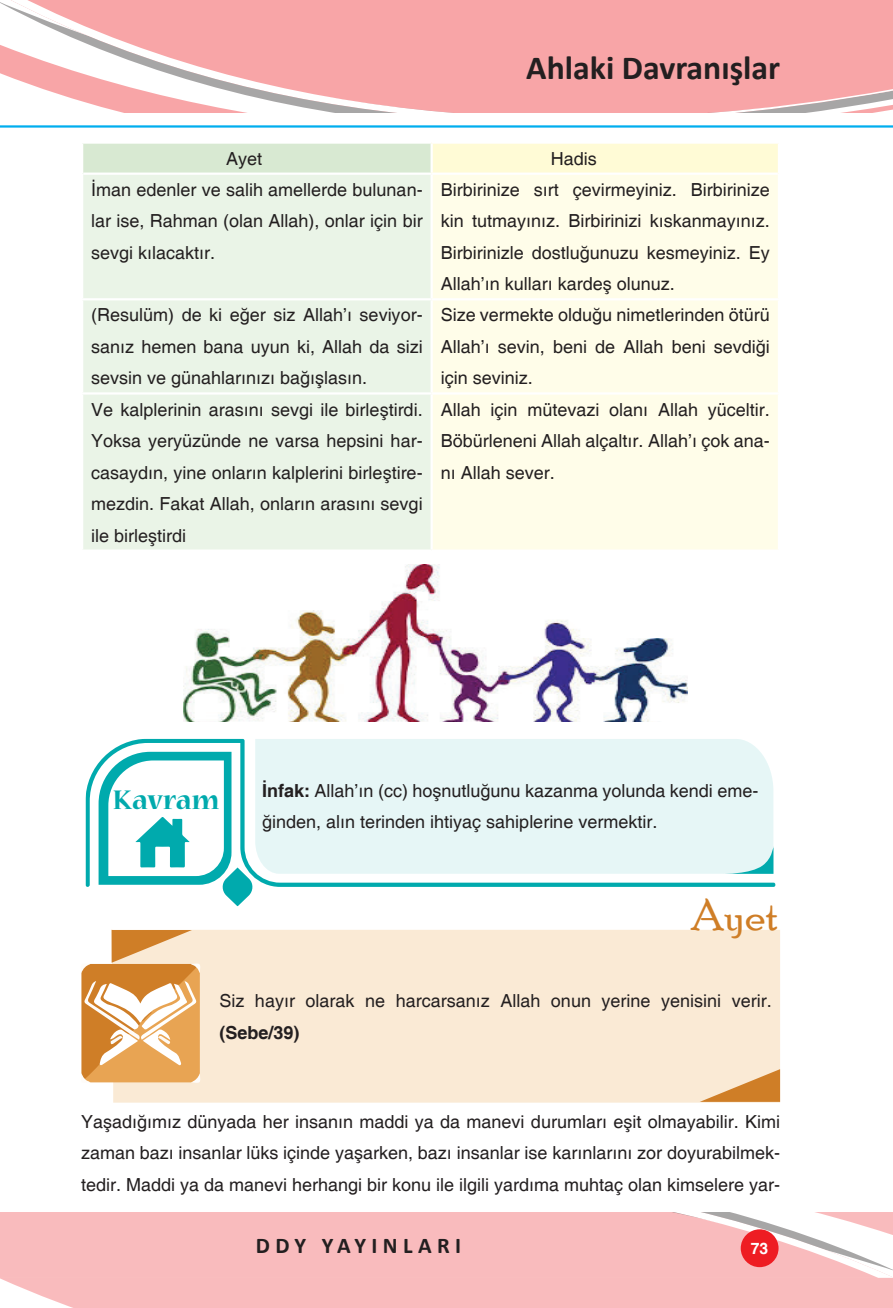
<style>
.page{position:relative;width:893px;height:1308px;background:#fff}
.page>*{position:absolute;margin:0;border:0;box-sizing:border-box;transform-origin:0 0}
.t1{font:45px "Poor Richard";color:#cf7e27}
.t2{font:700 33.75px "Calibri";color:#231f20}
.t3{font:700 29.93px "Nueva Std";color:#00aaad}
.t4{font:700 22.5px "Calibri";letter-spacing:.24em;color:#231f20}
.t5{font:18px/31.5px "Helvetica";color:#231f20;text-align:justify}
.t6{font:700 18px "Helvetica";color:#231f20}
.t7{font:700 15.75px "Helvetica";color:#fff}
.s1{font-weight:700}
</style>
<div class="page">
<svg style="left:0;top:1213px;width:893px;height:94px;background:#f8bdbf"></svg>
<svg style="left:0;top:0;width:893px;height:45px;background:#f7abad"></svg>
<svg style="left:0;top:45px;width:893px;height:67px;fill:#f8a5a7"></svg>
<hr style="left:0;top:125px;width:893px;height:3px;background:#00aeef">
<div style="left:82px;top:143px;width:350px;height:31px;background:#d8e9d2"></div>
<div style="left:432px;top:143px;width:347px;height:31px;background:#fffbd6"></div>
<div style="left:83px;top:175px;width:348px;height:374px;background:#eaf4e7"></div>
<div style="left:433px;top:175px;width:345px;height:374px;background:#fffde9"></div>
<hr style="left:81px;top:141px;width:351px;height:3px;background:#fff">
<hr style="left:81px;top:144px;width:2px;height:30px;background:#fff">
<hr style="left:432px;top:141px;width:348px;height:3px;background:#fff">
<hr style="left:431px;top:144px;width:2px;height:28px;background:#fff">
<hr style="left:778px;top:144px;width:2px;height:30px;background:#fff">
<hr style="left:81px;top:298px;width:351px;height:2px;background:#fff">
<hr style="left:432px;top:298px;width:348px;height:2px;background:#fff">
<hr style="left:83px;top:172px;width:349px;height:3px;background:#fff">
<hr style="left:432px;top:172px;width:346px;height:3px;background:#fff">
<hr style="left:81px;top:392px;width:351px;height:2px;background:#fff">
<hr style="left:432px;top:392px;width:348px;height:2px;background:#fff">
<img style="left:184px;top:565px;width:503px;height:157px">
<svg style="left:86px;top:738px;width:690px;height:149px;background:#dff3f3"></svg>
<svg style="left:723px;top:846px;width:50px;height:28px"></svg>
<svg style="left:99px;top:752px;width:155px;height:154px"></svg>
<div style="left:111px;top:929px;width:669px;height:173px;background:#faead5"></div>
<svg style="left:700px;top:1069px;width:80px;height:32px;background:#e5b580"></svg>
<svg style="left:81px;top:930px;width:120px;height:153px"></svg>
<h2 class="t2" style="left:526px;top:44px;width:255px">Ahlaki Davranışlar</h2>
<p class="t5" style="left:226px;top:143px;width:38px">Ayet</p>
<p class="t5" style="left:551px;top:143px;width:48px">Hadis</p>
<p class="t5" style="left:91px;top:174px;width:333px">İman edenler ve salih amellerde bulunan&shy;lar ise, Rahman (olan Allah), onlar için bir sevgi kılacaktır.</p>
<p class="t5" style="left:441px;top:174px;width:331px">Birbirinize sırt çevirmeyiniz. Birbirinize kin tutmayınız. Birbirinizi kıskanmayınız.<br>Birbirinizle dostluğunuzu kesmeyiniz. Ey Allah’ın kulları kardeş olunuz.</p>
<p class="t5" style="left:91px;top:300px;width:333px">(Resulüm) de ki eğer siz Allah’ı seviyor&shy;sanız hemen bana uyun ki, Allah da sizi sevsin ve günahlarınızı bağışlasın.</p>
<p class="t5" style="left:441px;top:300px;width:331px">Size vermekte olduğu nimetlerinden ötürü Allah’ı sevin, beni de Allah beni sevdiği için seviniz.</p>
<p class="t5" style="left:91px;top:394px;width:333px">Ve kalplerinin arasını sevgi ile birleştirdi.<br>Yoksa yeryüzünde ne varsa hepsini har&shy;casaydın, yine onların kalplerini birleştire&shy;mezdin. Fakat Allah, onların arasını sevgi ile birleştirdi</p>
<p class="t5" style="left:441px;top:394px;width:331px">Allah için mütevazi olanı Allah yüceltir.<br>Böbürleneni Allah alçaltır. Allah’ı çok ana&shy;nı Allah sever.</p>
<h3 class="t3" style="left:113px;top:786px;width:108px">Kavram</h3>
<p class="t5" style="left:262px;top:775px;width:498px"><span class="s1">İnfak:</span> Allah’ın (cc) hoşnutluğunu kazanma yolunda kendi eme&shy;ğinden, alın terinden ihtiyaç sahiplerine vermektir.</p>
<h1 class="t1" style="left:691px;top:889px;width:89px">Ayet</h1>
<p class="t5" style="left:219px;top:985px;width:554px">Siz hayır olarak ne harcarsanız Allah onun yerine yenisini verir.</p>
<p class="t6" style="left:219px;top:1021px;width:82px">(Sebe/39)</p>
<p class="t5" style="left:81px;top:1106px;width:701px">Yaşadığımız dünyada her insanın maddi ya da manevi durumları eşit olmayabilir. Kimi zaman bazı insanlar lüks içinde yaşarken, bazı insanlar ise karınlarını zor doyurabilmek&shy;tedir. Maddi ya da manevi herhangi bir konu ile ilgili yardıma muhtaç olan kimselere yar-</p>
<p class="t4" style="left:256px;top:1229px;width:207px">DDY YAYINLARI</p>
<p class="t7" style="left:751px;top:1238px;width:19px">73</p>
</div>
